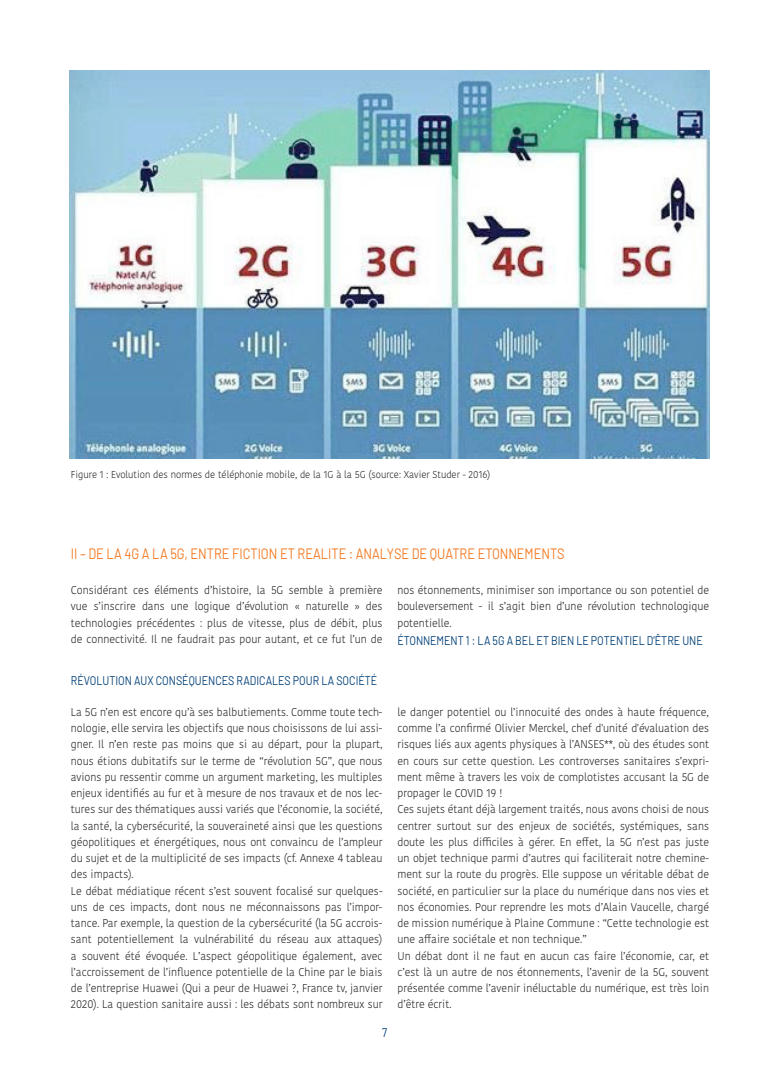
<style>
.page{position:relative;width:780px;height:1088px;background:#fff}
.page>*{position:absolute;margin:0;border:0;box-sizing:border-box;transform-origin:0 0}
.t1{font:15px "Barlow";color:#f47921;scale:.85 1}
.t2{font:12.5px "Barlow";color:#014078;scale:.85 1}
.t3{font:300 11.25px/16.2px "Kohinoor Bangla";color:#231f20;text-align:justify;scale:.95 1}
.t4{font:300 10px "Kohinoor Bangla";color:#231f20;scale:.95 1}
</style>
<div class="page">
<img style="left:69px;top:71px;width:640px;height:388px">
<p class="t4" style="left:71px;top:467px;width:443px">Figure 1 : Evolution des normes de téléphonie mobile, de la 1G à la 5G (source: Xavier Studer - 2016)</p>
<h1 class="t1" style="left:71px;top:543px;width:582px">II – DE LA 4G A LA 5G, ENTRE FICTION ET REALITE : ANALYSE DE QUATRE ETONNEMENTS</h1>
<p class="t3" style="left:71px;top:582px;width:329px">Considérant ces éléments d’histoire, la 5G semble à première vue s’inscrire dans une logique d’évolution « naturelle » des technologies précédentes : plus de vitesse, plus de débit, plus de connectivité. Il ne faudrait pas pour autant, et ce fut l’un de</p>
<p class="t3" style="left:397px;top:582px;width:329px">nos étonnements, minimiser son importance ou son potentiel de bouleversement - il s’agit bien d’une révolution technologique potentielle.</p>
<p class="t2" style="left:397px;top:632px;width:360px">ÉTONNEMENT 1 : LA 5G A BEL ET BIEN LE POTENTIEL D’ÊTRE UNE</p>
<p class="t2" style="left:71px;top:671px;width:362px">RÉVOLUTION AUX CONSÉQUENCES RADICALES POUR LA SOCIÉTÉ</p>
<p class="t3" style="left:71px;top:704px;width:329px;text-align:left">La 5G n’en est encore qu’à ses balbutiements. Comme toute tech&shy;nologie, elle servira les objectifs que nous choisissons de lui assi&shy;gner. Il n’en reste pas moins que si au départ, pour la plupart, nous étions dubitatifs sur le terme de “révolution 5G”, que nous avions pu ressentir comme un argument marketing, les multiples enjeux identifiés au fur et à mesure de nos travaux et de nos lec&shy;tures sur des thématiques aussi variés que l’économie, la société, la santé, la cybersécurité, la souveraineté ainsi que les questions géopolitiques et énergétiques, nous ont convaincu de l’ampleur du sujet et de la multiplicité de ses impacts (cf. Annexe 4 tableau des impacts).<br>Le débat médiatique récent s’est souvent focalisé sur quelques&shy;uns de ces impacts, dont nous ne méconnaissons pas l’impor&shy;tance. Par exemple, la question de la cybersécurité (la 5G accrois&shy;sant potentiellement la vulnérabilité du réseau aux attaques) a souvent été évoquée. L’aspect géopolitique également, avec l’accroissement de l’influence potentielle de la Chine par le biais de l’entreprise Huawei (Qui a peur de Huawei ?, France tv, janvier 2020). La question sanitaire aussi : les débats sont nombreux sur</p>
<p class="t3" style="left:397px;top:704px;width:329px;text-align:left">le danger potentiel ou l’innocuité des ondes à haute fréquence, comme l’a confirmé Olivier Merckel, chef d'unité d'évaluation des risques liés aux agents physiques à l’ANSES**, où des études sont en cours sur cette question. Les controverses sanitaires s’expri&shy;ment même à travers les voix de complotistes accusant la 5G de propager le COVID 19 !<br>Ces sujets étant déjà largement traités, nous avons choisi de nous centrer surtout sur des enjeux de sociétés, systémiques, sans doute les plus difficiles à gérer. En effet, la 5G n’est pas juste un objet technique parmi d’autres qui faciliterait notre chemine&shy;ment sur la route du progrès. Elle suppose un véritable débat de société, en particulier sur la place du numérique dans nos vies et nos économies. Pour reprendre les mots d’Alain Vaucelle, chargé de mission numérique à Plaine Commune : “Cette technologie est une affaire sociétale et non technique.”<br>Un débat dont il ne faut en aucun cas faire l’économie, car, et c’est là un autre de nos étonnements, l’avenir de la 5G, souvent présentée comme l’avenir inéluctable du numérique, est très loin d’être écrit.</p>
<p class="t2" style="left:382px;top:1023px;width:7px">7</p>
</div>
